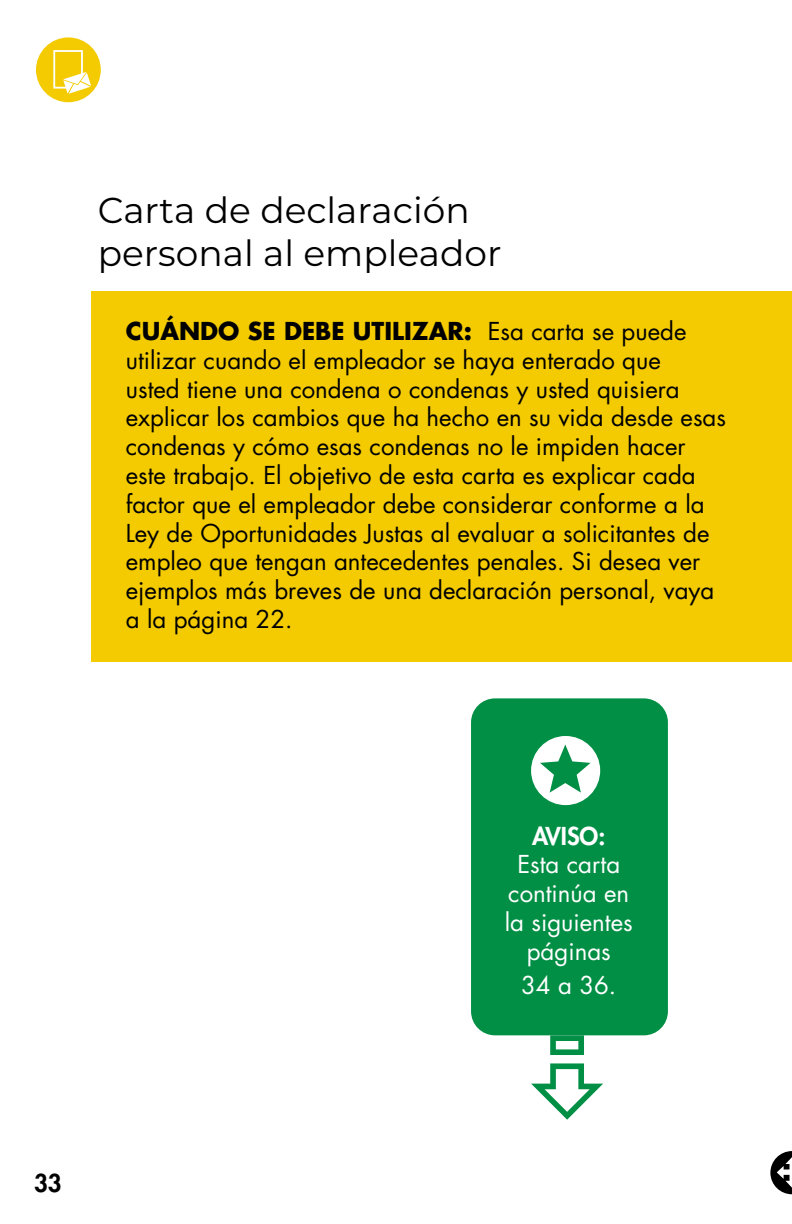
<style>
.page{position:relative;width:792px;height:1224px;background:#fff}
.page>*{position:absolute;margin:0;border:0;box-sizing:border-box;transform-origin:0 0}
.t1{font:36px/43.2px "Montserrat";color:#000}
.t2{font:24px/28.8px "Futura Std";color:#000}
.t3{font:24px/28.8px "Futura Std";color:#fff;text-align:center}
.t4{font:800 24px "Futura Std";color:#fff}
.t5{font:800 24px "Futura Std";color:#000}
.s1{font-weight:700}
</style>
<div class="page">
<svg style="left:770px;top:1151px;width:22px;height:43px"></svg>
<div style="left:92px;top:291px;width:700px;height:371px;background:#f3cb00"></div>
<div style="left:36px;top:37px;width:65px;height:65px;background:#f3cb00;border-radius:50%"></div>
<svg style="left:53px;top:50px;width:38px;height:44px"></svg>
<div style="left:471px;top:698px;width:197px;height:337px;background:#008f44;border-radius:24px"></div>
<svg style="left:531px;top:1035px;width:72px;height:85px"></svg>
<div style="left:531px;top:736px;width:69px;height:69px;background:#fff;border-radius:50%"></div>
<svg style="left:540px;top:745px;width:51px;height:48px"></svg>
<h1 class="t1" style="left:98px;top:187px;width:405px">Carta de declaración personal al empleador</h1>
<p class="t2" style="left:126px;top:317px;width:602px"><span class="s1">CUÁNDO SE DEBE UTILIZAR:</span> Esa carta se puede utilizar cuando el empleador se haya enterado que<br>usted tiene una condena o condenas y usted quisiera explicar los cambios que ha hecho en su vida desde esas condenas y cómo esas condenas no le impiden hacer este trabajo. El objetivo de esta carta es explicar cada factor que el empleador debe considerar conforme a la Ley de Oportunidades Justas al evaluar a solicitantes de empleo que tengan antecedentes penales. Si desea ver ejemplos más breves de una declaración personal, vaya a la página 22.</p>
<p class="t5" style="left:34px;top:1168px;width:29px">33</p>
<p class="t4" style="left:532px;top:821px;width:75px">AVISO:</p>
<p class="t3" style="left:505px;top:851px;width:129px">Esta carta continúa en la siguientes páginas</p>
<p class="t3" style="left:521px;top:971px;width:97px">34 a 36.</p>
</div>
